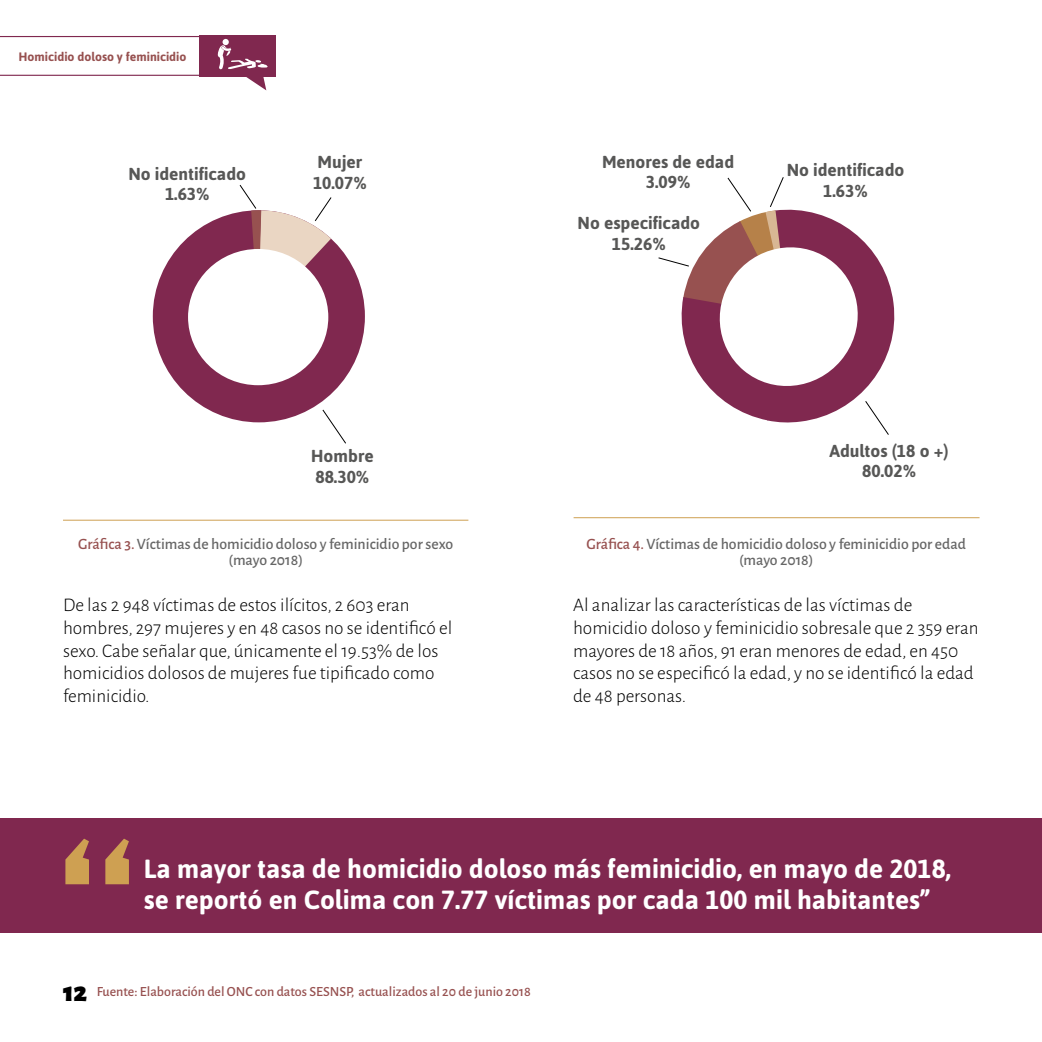
<style>
.page{position:relative;width:1042px;height:1042px;background:#fff}
.page>*{position:absolute;margin:0;border:0;box-sizing:border-box;transform-origin:0 0}
.t1{font:900 28px "Alegreya Sans";color:#000}
.t2{font:700 26.25px/31.5px "Asap";color:#fff}
.t3{font:300 19.25px/22.8px "Alegreya Sans";color:#000}
.t4{font:700 17.32px/20.5px "Asap";color:#575756;text-align:center}
.t5{font:500 15.75px/15.8px "Alegreya Sans";color:#666;text-align:center}
.t6{font:500 14px "Alegreya Sans";color:#975150}
.t7{font:700 12.25px "Asap";color:#975150}
.s1{color:#975150}
</style>
<div class="page">
<hr style="left:63px;top:520px;width:405px;height:1px;background:#cea052">
<hr style="left:573px;top:517px;width:406px;height:1px;background:#cea052">
<hr style="left:0;top:75px;width:199px;height:1px;background:#80284f">
<svg style="left:245px;top:76px;width:21px;height:14px"></svg>
<hr style="left:0;top:36px;width:199px;height:1px;background:#80284f">
<div style="left:199px;top:35px;width:77px;height:41px;background:#80284f"></div>
<div style="left:222px;top:39px;width:7px;height:6px;background:#fff;border-radius:50%"></div>
<svg style="left:218px;top:45px;width:50px;height:25px"></svg>
<div style="left:153px;top:210px;width:212px;height:212px;background:#80284f;border-radius:50%"></div>
<div style="left:188px;top:249px;width:140px;height:136px;background:#fff;border-radius:50%"></div>
<svg style="left:239px;top:185px;width:93px;height:133px"></svg>
<svg style="left:322px;top:409px;width:24px;height:35px"></svg>
<svg style="left:658px;top:177px;width:237px;height:258px"></svg>
<div style="left:0;top:819px;width:1042px;height:114px;background:#80284f"></div>
<svg style="left:65px;top:838px;width:64px;height:46px"></svg>
<p class="t7" style="left:19px;top:48px;width:169px">Homicidio doloso y feminicidio</p>
<p class="t4" style="left:128px;top:163px;width:119px">No identificado<br>1.63%</p>
<p class="t4" style="left:313px;top:151px;width:55px;text-align:left">Mujer<br>10.07%</p>
<p class="t4" style="left:311px;top:445px;width:64px;text-align:left">Hombre<br>88.30%</p>
<p class="t4" style="left:602px;top:151px;width:134px">Menores de edad<br>3.09%</p>
<p class="t4" style="left:577px;top:212px;width:124px">No especificado<br>15.26%</p>
<p class="t4" style="left:787px;top:159px;width:119px">No identificado<br>1.63%</p>
<p class="t4" style="left:829px;top:440px;width:121px">Adultos (18 o +)<br>80.02%</p>
<p class="t5" style="left:78px;top:535px;width:376px"><span class="s1">Gráfica 3.</span> Víctimas de homicidio doloso y feminicidio por sexo (mayo 2018)</p>
<p class="t5" style="left:586px;top:535px;width:381px"><span class="s1">Gráfica 4.</span> Víctimas de homicidio doloso y feminicidio por edad (mayo 2018)</p>
<p class="t3" style="left:63px;top:593px;width:391px">De las 2 948 víctimas de estos ilícitos, 2 603 eran hombres, 297 mujeres y en 48 casos no se identificó el sexo. Cabe señalar que, únicamente el 19.53% de los homicidios dolosos de mujeres fue tipificado como feminicidio.</p>
<p class="t3" style="left:573px;top:593px;width:407px">Al analizar las características de las víctimas de homicidio doloso y feminicidio sobresale que 2 359 eran mayores de 18 años, 91 eran menores de edad, en 450 casos no se especificó la edad, y no se identificó la edad de 48 personas.</p>
<h2 class="t2" style="left:144px;top:852px;width:808px">La mayor tasa de homicidio doloso más feminicidio, en mayo de 2018, se reportó en Colima con 7.77 víctimas por cada 100 mil habitantes”</h2>
<h1 class="t1" style="left:63px;top:970px;width:26px">12</h1>
<p class="t6" style="left:97px;top:982px;width:435px">Fuente: Elaboración del ONC con datos SESNSP, actualizados al 20 de junio 2018</p>
</div>
